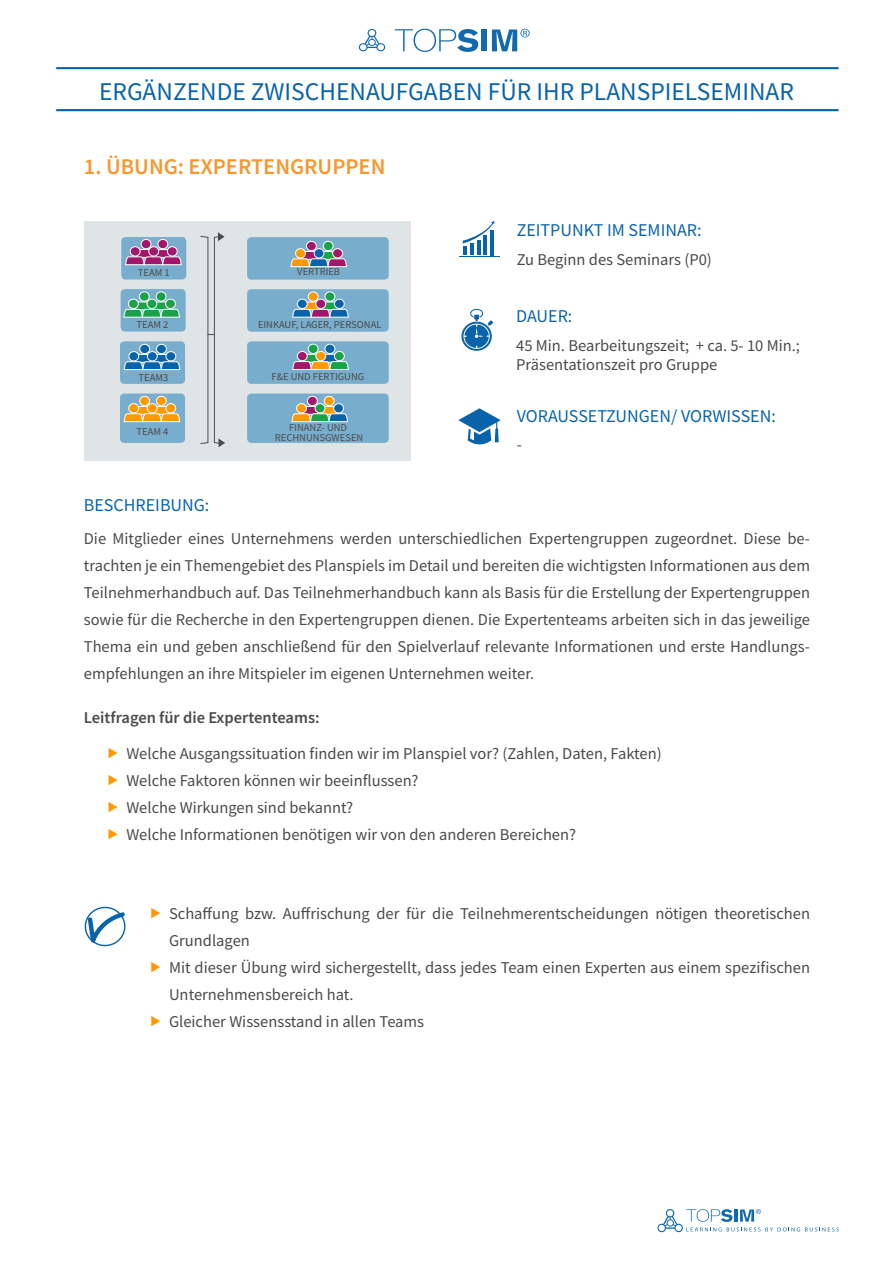
<style>
.page{position:relative;width:893px;height:1263px;background:#fff}
.page>*{position:absolute;margin:0;border:0;box-sizing:border-box;transform-origin:0 0}
.t1{font:25.5px "Source Sans Pro";color:#0963aa}
.Absatzformat_2{font:600 22.5px "Source Sans Pro";color:#f7972d}
.Absatzformat_2-2{font:18px "Source Sans Pro";color:#0963aa}
.Absatzformat_2-3{font:16.5px/27px "Source Sans Pro";color:#4a4a49}
.Handbücher_Blocktext{font:16.5px/19.8px "Source Sans Pro";color:#4a4a49}
.Absatzformat_2-4{font:600 16.5px "Source Sans Pro";color:#4a4a49}
.t2{font:10.5px "Source Sans Pro";color:#4a4a49}
.t3{font:10.5px/10.5px "Source Sans Pro";color:#4b4c4d;text-align:center}
</style>
<div class="page">
<svg style="left:657px;top:1209px;width:182px;height:24px"></svg>
<hr style="left:56px;top:67px;width:783px;height:2px;background:#0963aa">
<hr style="left:56px;top:109px;width:783px;height:2px;background:#0963aa">
<svg style="left:395px;top:29px;width:83px;height:23px"></svg>
<div style="left:482px;top:29px;width:5px;height:22px;background:#116ab0"></div>
<svg style="left:492px;top:29px;width:38px;height:22px"></svg>
<svg style="left:358px;top:28px;width:28px;height:24px"></svg>
<hr style="left:459px;top:256px;width:41px;height:1px;background:#0963aa">
<svg style="left:463px;top:220px;width:31px;height:35px"></svg>
<hr style="left:477px;top:240px;width:3px;height:15px;background:#0963aa">
<hr style="left:484px;top:236px;width:3px;height:19px;background:#0963aa">
<hr style="left:490px;top:230px;width:4px;height:25px;background:#0963aa">
<svg style="left:458px;top:408px;width:43px;height:37px"></svg>
<svg style="left:461px;top:309px;width:32px;height:42px"></svg>
<svg style="left:84px;top:906px;width:41px;height:40px"></svg>
<div style="left:84px;top:221px;width:326px;height:239px;background:#dfe5e7"></div>
<div style="left:247px;top:237px;width:142px;height:43px;background:#79adcd;border-radius:4px"></div>
<div style="left:247px;top:289px;width:142px;height:43px;background:#79adcd;border-radius:4px"></div>
<div style="left:247px;top:341px;width:142px;height:43px;background:#79adcd;border-radius:4px"></div>
<div style="left:247px;top:393px;width:142px;height:50px;background:#79adcd;border-radius:4px"></div>
<svg style="left:121px;top:237px;width:65px;height:42px;background:#7eafce"></svg>
<svg style="left:121px;top:289px;width:65px;height:43px;background:#82b2cf"></svg>
<svg style="left:120px;top:341px;width:65px;height:43px;background:#7dafce"></svg>
<div style="left:120px;top:393px;width:65px;height:50px;background:#79adcd;border-radius:4px"></div>
<div style="left:306px;top:241px;width:10px;height:10px;background:#a3176a;border:1px solid #fff;border-radius:50%"></div>
<div style="left:308px;top:292px;width:10px;height:9px;background:#f90;border:1px solid #fff;border-radius:50%"></div>
<div style="left:141px;top:239px;width:10px;height:10px;background:#a3176a;border:1px solid #fff;border-radius:50%"></div>
<div style="left:308px;top:344px;width:10px;height:10px;background:#1aa249;border:1px solid #fff;border-radius:50%"></div>
<div style="left:307px;top:396px;width:10px;height:10px;background:#a3176a;border:1px solid #fff;border-radius:50%"></div>
<div style="left:139px;top:292px;width:10px;height:9px;background:#1aa249;border:1px solid #fff;border-radius:50%"></div>
<div style="left:140px;top:344px;width:10px;height:10px;background:#0963aa;border:1px solid #fff;border-radius:50%"></div>
<div style="left:139px;top:396px;width:11px;height:10px;background:#f90;border:1px solid #fff;border-radius:50%"></div>
<div style="left:323px;top:241px;width:10px;height:10px;background:#1aa249;border:1px solid #fff;border-radius:50%"></div>
<div style="left:325px;top:292px;width:10px;height:9px;background:#1aa249;border:1px solid #fff;border-radius:50%"></div>
<div style="left:158px;top:239px;width:10px;height:10px;background:#a3176a;border:1px solid #fff;border-radius:50%"></div>
<div style="left:325px;top:344px;width:10px;height:10px;background:#0963aa;border:1px solid #fff;border-radius:50%"></div>
<div style="left:324px;top:396px;width:10px;height:10px;background:#f90;border:1px solid #fff;border-radius:50%"></div>
<div style="left:156px;top:292px;width:10px;height:9px;background:#1aa249;border:1px solid #fff;border-radius:50%"></div>
<div style="left:156px;top:344px;width:11px;height:10px;background:#0963aa;border:1px solid #fff;border-radius:50%"></div>
<div style="left:156px;top:396px;width:10px;height:10px;background:#f90;border:1px solid #fff;border-radius:50%"></div>
<svg style="left:295px;top:248px;width:11px;height:10px"></svg>
<div style="left:297px;top:299px;width:10px;height:10px;background:#0963aa;border:1px solid #fff;border-radius:50%"></div>
<svg style="left:130px;top:247px;width:10px;height:9px"></svg>
<svg style="left:297px;top:351px;width:10px;height:10px"></svg>
<svg style="left:296px;top:403px;width:11px;height:10px"></svg>
<div style="left:128px;top:299px;width:11px;height:10px;background:#1aa249;border:1px solid #fff;border-radius:50%"></div>
<svg style="left:129px;top:351px;width:10px;height:10px"></svg>
<svg style="left:129px;top:403px;width:10px;height:10px"></svg>
<svg style="left:314px;top:248px;width:10px;height:10px"></svg>
<div style="left:316px;top:299px;width:10px;height:10px;background:#a3176a;border:1px solid #fff;border-radius:50%"></div>
<svg style="left:149px;top:247px;width:10px;height:9px"></svg>
<div style="left:316px;top:351px;width:10px;height:10px;background:#f90;border:1px solid #fff;border-radius:50%"></div>
<svg style="left:315px;top:403px;width:10px;height:10px"></svg>
<div style="left:147px;top:299px;width:10px;height:10px;background:#1aa249;border:1px solid #fff;border-radius:50%"></div>
<svg style="left:147px;top:351px;width:10px;height:10px"></svg>
<svg style="left:147px;top:403px;width:10px;height:10px"></svg>
<svg style="left:332px;top:248px;width:11px;height:10px"></svg>
<svg style="left:291px;top:251px;width:56px;height:16px"></svg>
<div style="left:334px;top:299px;width:10px;height:10px;background:#0963aa;border:1px solid #fff;border-radius:50%"></div>
<svg style="left:292px;top:302px;width:57px;height:15px"></svg>
<svg style="left:167px;top:247px;width:10px;height:9px"></svg>
<svg style="left:125px;top:249px;width:56px;height:16px"></svg>
<svg style="left:334px;top:351px;width:10px;height:10px"></svg>
<svg style="left:292px;top:354px;width:57px;height:16px"></svg>
<svg style="left:333px;top:403px;width:11px;height:10px"></svg>
<svg style="left:292px;top:406px;width:56px;height:16px"></svg>
<div style="left:165px;top:299px;width:11px;height:10px;background:#1aa249;border:1px solid #fff;border-radius:50%"></div>
<svg style="left:124px;top:302px;width:56px;height:15px"></svg>
<svg style="left:166px;top:351px;width:10px;height:10px"></svg>
<svg style="left:124px;top:354px;width:56px;height:16px"></svg>
<svg style="left:166px;top:403px;width:10px;height:10px"></svg>
<svg style="left:124px;top:406px;width:56px;height:16px"></svg>
<hr style="left:208px;top:237px;width:1px;height:206px;background:#4b4c4d">
<hr style="left:214px;top:237px;width:1px;height:206px;background:#4b4c4d">
<svg style="left:200px;top:232px;width:25px;height:9px"></svg>
<svg style="left:200px;top:438px;width:25px;height:9px"></svg>
<h1 class="t1" style="left:99px;top:75px;width:696px">ERGÄNZENDE ZWISCHENAUFGABEN FÜR IHR PLANSPIELSEMINAR</h1>
<p class="Absatzformat_2" style="left:84px;top:152px;width:303px">1. ÜBUNG: EXPERTENGRUPPEN</p>
<p class="t2" style="left:138px;top:266px;width:33px">TEAM 1</p>
<p class="t2" style="left:297px;top:265px;width:44px">VERTRIEB</p>
<p class="t2" style="left:137px;top:318px;width:33px">TEAM 2</p>
<p class="t2" style="left:258px;top:318px;width:125px">EINKAUF, LAGER, PERSONAL</p>
<p class="t2" style="left:139px;top:371px;width:31px">TEAM3</p>
<p class="t2" style="left:272px;top:370px;width:94px">F&amp;E UND FERTIGUNG</p>
<p class="t2" style="left:137px;top:425px;width:33px">TEAM 4</p>
<p class="t3" style="left:275px;top:422px;width:90px">FINANZ- UND<br>RECHNUNSGWESEN</p>
<p class="Absatzformat_2-2" style="left:517px;top:219px;width:186px">ZEITPUNKT IM SEMINAR:</p>
<p class="Handbücher_Blocktext" style="left:517px;top:249px;width:197px">Zu Beginn des Seminars (P0)</p>
<p class="Absatzformat_2-2" style="left:516px;top:305px;width:58px">DAUER:</p>
<p class="Handbücher_Blocktext" style="left:516px;top:335px;width:285px">45 Min. Bearbeitungszeit; + ca. 5- 10 Min.;<br>Präsentationszeit pro Gruppe</p>
<p class="Absatzformat_2-2" style="left:517px;top:404px;width:261px">VORAUSSETZUNGEN/ VORWISSEN:</p>
<p class="Handbücher_Blocktext" style="left:517px;top:435px;width:7px">-</p>
<p class="Absatzformat_2-2" style="left:84px;top:494px;width:127px">BESCHREIBUNG:</p>
<p class="Absatzformat_2-3" style="left:84px;top:525px;width:728px;text-align:justify">Die Mitglieder eines Unternehmens werden unterschiedlichen Expertengruppen zugeordnet. Diese be&shy;trachten je ein Themengebiet des Planspiels im Detail und bereiten die wichtigsten Informationen aus dem Teilnehmerhandbuch auf. Das Teilnehmerhandbuch kann als Basis für die Erstellung der Expertengruppen sowie für die Recherche in den Expertengruppen dienen. Die Expertenteams arbeiten sich in das jeweilige Thema ein und geben anschließend für den Spielverlauf relevante Informationen und erste Handlungs&shy;empfehlungen an ihre Mitspieler im eigenen Unternehmen weiter.</p>
<p class="Absatzformat_2-4" style="left:84px;top:706px;width:237px">Leitfragen für die Expertenteams:</p>
<p class="Absatzformat_2-3" style="left:126px;top:739px;width:537px">Welche Ausgangssituation finden wir im Planspiel vor? (Zahlen, Daten, Fakten)</p>
<p class="Absatzformat_2-3" style="left:126px;top:766px;width:294px">Welche Faktoren können wir beeinflussen?</p>
<p class="Absatzformat_2-3" style="left:126px;top:793px;width:228px">Welche Wirkungen sind bekannt?</p>
<p class="Absatzformat_2-3" style="left:126px;top:820px;width:451px">Welche Informationen benötigen wir von den anderen Bereichen?</p>
<p class="Absatzformat_2-3" style="left:169px;top:899px;width:643px">Schaffung bzw. Auffrischung der für die Teilnehmerentscheidungen nötigen theoretischen<br>Grundlagen</p>
<p class="Absatzformat_2-3" style="left:169px;top:953px;width:643px">Mit dieser Übung wird sichergestellt, dass jedes Team einen Experten aus einem spezifischen<br>Unternehmensbereich hat.</p>
<p class="Absatzformat_2-3" style="left:169px;top:1007px;width:257px">Gleicher Wissensstand in allen Teams</p>
</div>
